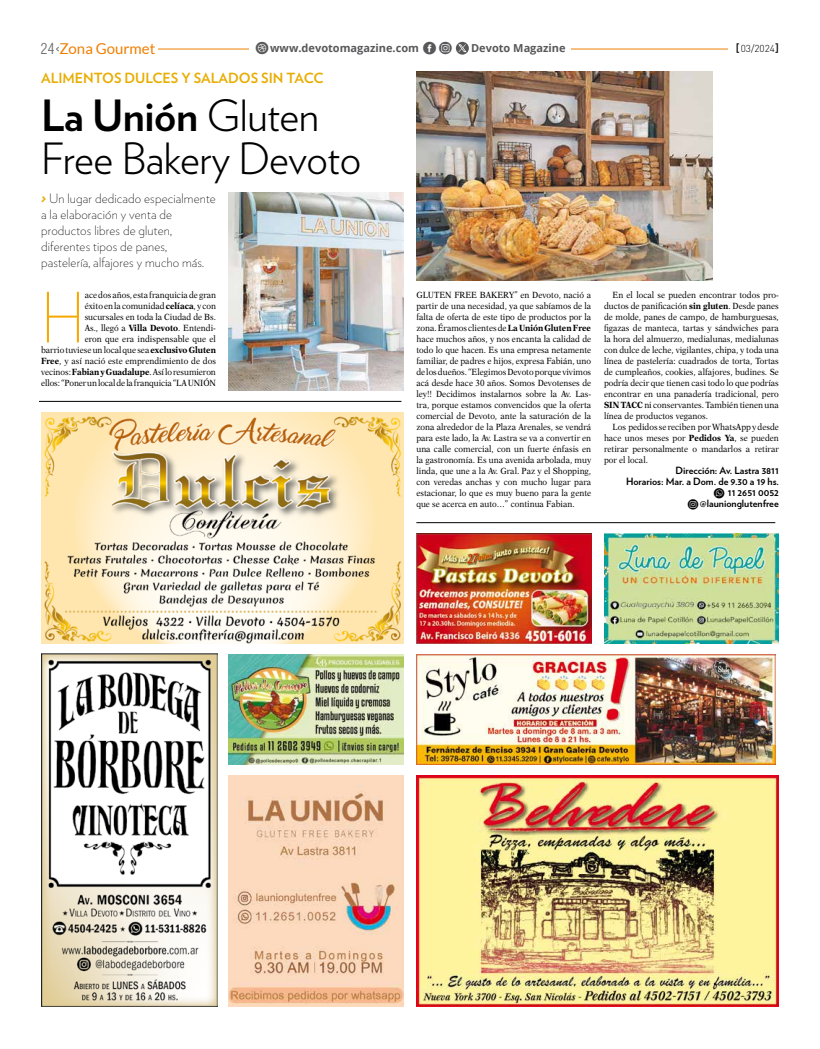
<style>
.page{position:relative;width:820px;height:1049px;background:#fff}
.page>*{position:absolute;margin:0;border:0;box-sizing:border-box;transform-origin:0 0}
.t1{font:200 69px "Verlag";color:#f7a800;scale:.9 1}
.t2{font:300 43px/43px "Verlag";letter-spacing:-.01em;color:#000}
.t3{font:15px "Lato";color:#ee7f00}
.t4{font:700 14px "Verlag";color:#e8ad00}
.t5{font:200 13px/16px "Verlag";letter-spacing:.01em;color:#000}
.t6{font:700 11px "Open Sans";color:#58585a}
.t7{font:700 10px/11px "Verlag";color:#000;text-align:right}
.t8{font:300 10px "DIN";color:#000}
.t9{font:9px/11px "New Aster";color:#000;text-align:justify;scale:.9 1}
.s1{font-family:"Helvetica LT Std";font-weight:300;font-stretch:condensed;color:#646567}
.s2{font-family:"Helvetica LT Std";font-weight:300;font-stretch:condensed;font-size:18px;color:#646567}
.s3{font-family:"Social Circles";font-weight:400;font-size:23px}
.s4{font-weight:500;font-size:11px}
.s5{font-weight:700}
.s6{font-weight:900;font-style:italic;color:#e8ad00}
.s7{font-family:"Social Circles";font-weight:400;font-size:19px}
</style>
<div class="page">
<hr style="left:154px;top:49px;width:616px;height:1px;background:#ee7f00">
<div style="left:728px;top:43px;width:50px;height:18px;background:#fff"></div>
<div style="left:59px;top:42px;width:99px;height:17px;background:#fff"></div>
<div style="left:249px;top:39px;width:321px;height:21px;background:#fff"></div>
<svg style="left:455px;top:42px;width:13px;height:13px"></svg>
<svg style="left:457px;top:44px;width:11px;height:11px"></svg>
<img style="left:416px;top:775px;width:362px;height:231px">
<hr style="left:416px;top:643px;width:175px;height:1px;background:#000">
<hr style="left:603px;top:643px;width:175px;height:1px;background:#000">
<img style="left:604px;top:533px;width:174px;height:110px">
<img style="left:416px;top:533px;width:175px;height:110px">
<img style="left:41px;top:653px;width:176px;height:353px">
<img style="left:229px;top:654px;width:174px;height:110px">
<img style="left:228px;top:775px;width:175px;height:231px">
<hr style="left:416px;top:522px;width:359px;height:1px;background:#000">
<img style="left:416px;top:655px;width:359px;height:109px">
<img style="left:41px;top:412px;width:362px;height:231px">
<hr style="left:39px;top:401px;width:362px;height:1px;background:#000">
<img style="left:416px;top:71px;width:295px;height:209px">
<img style="left:229px;top:192px;width:174px;height:198px">
<h3 class="t3" style="left:41px;top:40px;width:116px"><span class="s1">24</span><span class="s2">‹</span>Zona Gourmet</h3>
<p class="t6" style="left:254px;top:40px;width:201px"><span class="s3">a</span>www.devotomagazine.com <span class="s3">f$</span></p>
<p class="t6" style="left:471px;top:40px;width:96px">Devoto Magazine</p>
<p class="t8" style="left:735px;top:43px;width:44px"><span class="s4">[</span>03/2024<span class="s4">]</span></p>
<h3 class="t4" style="left:41px;top:66px;width:284px">ALIMENTOS DULCES Y SALADOS SIN TACC</h3>
<h2 class="t2" style="left:41px;top:91px;width:321px"><span class="s5">La Unión</span> Gluten<br>Free Bakery Devoto</h2>
<h3 class="t5" style="left:41px;top:189px;width:176px"><span class="s6">&gt;</span> Un lugar dedicado especialmente a la elaboración y venta de productos libres de gluten, diferentes tipos de panes, pastelería, alfajores y mucho más.</h3>
<h1 class="t1" style="left:41px;top:268px;width:50px">H</h1>
<p class="t9" style="left:41px;top:290px;width:196px;text-align:right">ace dos años, esta franquicia de gran<br>éxito en la comunidad <span class="s5">celíaca</span>, y con<br>sucursales en toda la Ciudad de Bs.<br>As., llegó a <span class="s5">Villa Devoto</span>. Entendi-<br>eron que era indispensable que el<br>barrio tuviese un local que sea <span class="s5">exclusivo Gluten Free</span>, y así nació este emprendimiento de dos vecinos: <span class="s5">Fabian y Guadalupe</span>. Así lo resumieron ellos: “Poner un local de la franquicia “LA UNIÓN</p>
<p class="t9" style="left:603px;top:290px;width:196px;text-indent:9px">En el local se pueden encontrar todos pro&shy;ductos de panificación <span class="s5">sin gluten</span>. Desde panes de molde, panes de campo, de hamburguesas, figazas de manteca, tartas y sándwiches para la hora del almuerzo, medialunas, medialunas con dulce de leche, vigilantes, chipa, y toda una línea de pastelería: cuadrados de torta, Tortas de cumpleaños, cookies, alfajores, budines. Se podría decir que tienen casi todo lo que podrías encontrar en una panadería tradicional, pero <span class="s5">SIN TACC</span> ni conservantes. También tienen una línea de productos veganos.</p>
<p class="t9" style="left:603px;top:422px;width:196px;text-indent:9px">Los pedidos se reciben por WhatsApp y desde hace unos meses por <span class="s5">Pedidos Ya</span>, se pueden retirar personalmente o mandarlos a retirar por el local.</p>
<p class="t7" style="left:625px;top:465px;width:154px">Dirección: Av. Lastra 3811<br>Horarios: Mar. a Dom. de 9.30 a 19 hs. <span class="s7">w</span> 11 2651 0052 <span class="s7">$</span>@launionglutenfree</p>
<p class="t9" style="left:416px;top:290px;width:196px">GLUTEN FREE BAKERY” en Devoto, nació a partir de una necesidad, ya que sabíamos de la falta de oferta de este tipo de productos por la zona. Éramos clientes de <span class="s5">La Unión Gluten Free </span>hace muchos años, y nos encanta la calidad de todo lo que hacen. Es una empresa netamente familiar, de padres e hijos, expresa Fabián, uno de los dueños. “Elegimos Devoto porque vivimos acá desde hace 30 años. Somos Devotenses de ley!! Decidimos instalarnos sobre la Av. Las&shy;tra, porque estamos convencidos que la oferta comercial de Devoto, ante la saturación de la zona alrededor de la Plaza Arenales, se vendrá para este lado, la Av. Lastra se va a convertir en una calle comercial, con un fuerte énfasis en la gastronomía. Es una avenida arbolada, muy linda, que une a la Av. Gral. Paz y el Shopping, con veredas anchas y con mucho lugar para estacionar, lo que es muy bueno para la gente que se acerca en auto…” continua Fabian.</p>
</div>
